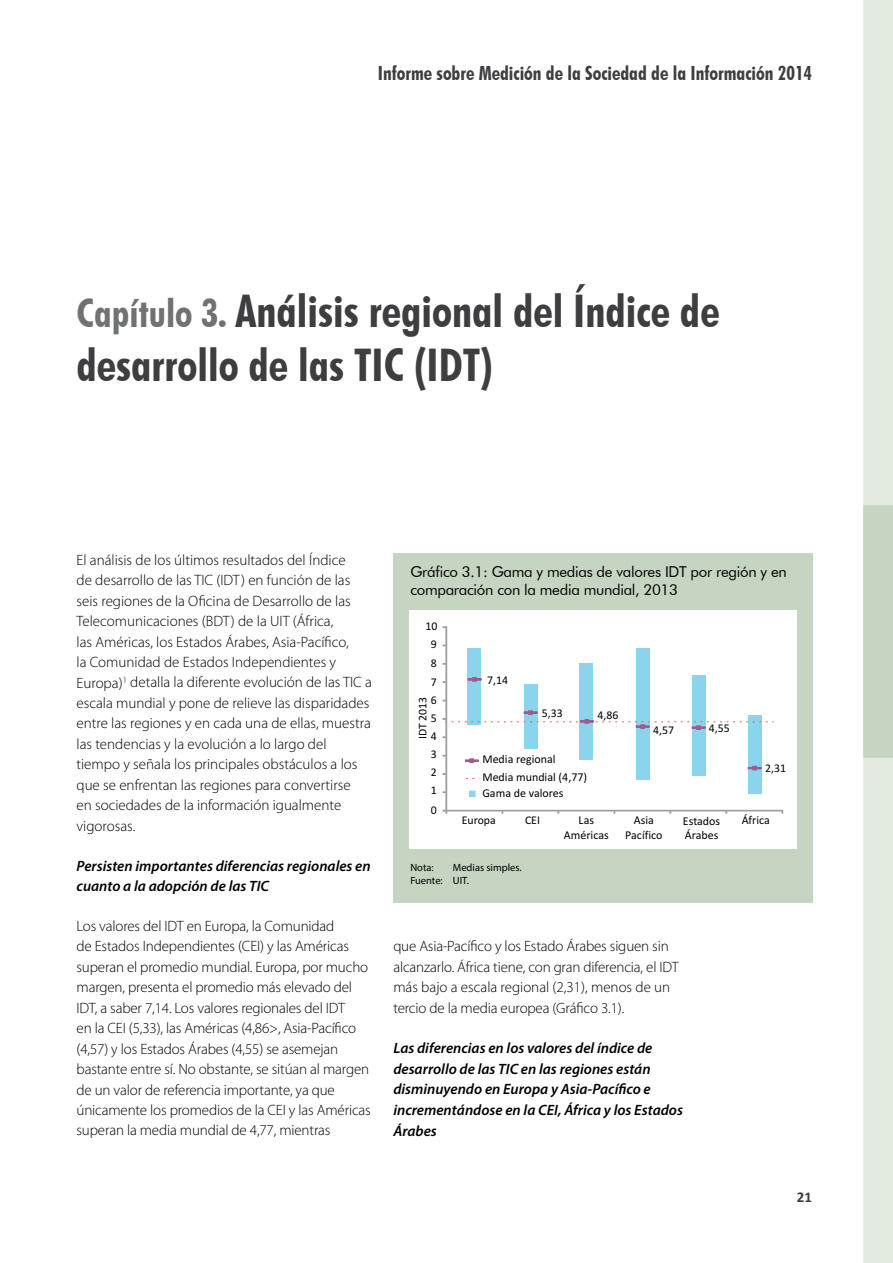
<style>
.page{position:relative;width:893px;height:1263px;background:#fff}
.page>*{position:absolute;margin:0;border:0;box-sizing:border-box;transform-origin:0 0}
.t1{font:700 condensed 45px/54px "Futura BT";color:#3e3d40}
.t2{font:700 condensed 19.5px "Futura BT";color:#3e3d40}
.t3{font:300 15px/20.4px "Myriad Pro";letter-spacing:-.01em;color:#000}
.t4{font:italic 600 15px/20.5px "Myriad Pro";color:#000}
.t5{font:15px/18px "Futura BT";letter-spacing:-.02em;color:#000}
.t6{font:700 15px "Calibri";color:#3e3d40}
.t7{font:12px/14.7px "Calibri";color:#000;text-align:center}
.t8{font:11.85px "Calibri";color:#000}
.t9{font:10.5px/12.6px "Myriad Pro";color:#000}
.s1{font-size:39px;color:#707172}
</style>
<div class="page">
<svg style="left:863px;top:0;width:30px;height:1263px"></svg>
<div style="left:393px;top:554px;width:420px;height:349px;background:#c6d5c1"></div>
<div style="left:409px;top:611px;width:387px;height:238px;background:#fff"></div>
<div style="left:748px;top:715px;width:13px;height:78px;background:#8bd4ee"></div>
<div style="left:467px;top:648px;width:14px;height:76px;background:#8bd4ee"></div>
<div style="left:524px;top:684px;width:13px;height:64px;background:#8bd4ee"></div>
<div style="left:580px;top:663px;width:13px;height:97px;background:#8bd4ee"></div>
<div style="left:636px;top:648px;width:13px;height:132px;background:#8bd4ee"></div>
<div style="left:692px;top:675px;width:13px;height:101px;background:#8bd4ee"></div>
<div style="left:446px;top:627px;width:1px;height:184px;border:1px solid #a19e9a"></div>
<div style="left:446px;top:810px;width:336px;height:1px;border:1px solid #a19e9a"></div>
<svg style="left:465px;top:758px;width:14px;height:5px"></svg>
<svg style="left:469px;top:791px;width:6px;height:6px"></svg>
<svg style="left:748px;top:766px;width:13px;height:4px"></svg>
<svg style="left:443px;top:710px;width:331px;height:20px"></svg>
<svg style="left:468px;top:677px;width:13px;height:5px"></svg>
<h2 class="t2" style="left:378px;top:61px;width:436px">Informe sobre Medición de la Sociedad de la Información 2014</h2>
<h1 class="t1" style="left:77px;top:284px;width:645px"><span class="s1">Capítulo 3.</span> Análisis regional del Índice de desarrollo de las TIC (IDT)</h1>
<p class="t3" style="left:77px;top:549px;width:297px">El análisis de los últimos resultados del Índice<br>de desarrollo de las TIC (IDT) en función de las seis regiones de la Oficina de Desarrollo de las Telecomunicaciones (BDT) de la UIT (África,<br>las Américas, los Estados Árabes, Asia-Pacífico,<br>la Comunidad de Estados Independientes y Europa)<sup>1</sup> detalla la diferente evolución de las TIC a escala mundial y pone de relieve las disparidades entre las regiones y en cada una de ellas, muestra las tendencias y la evolución a lo largo del tiempo y señala los principales obstáculos a los que se enfrentan las regiones para convertirse<br>en sociedades de la información igualmente vigorosas.</p>
<p class="t4" style="left:77px;top:855px;width:296px">Persisten importantes diferencias regionales en cuanto a la adopción de las TIC</p>
<p class="t3" style="left:77px;top:916px;width:296px">Los valores del IDT en Europa, la Comunidad<br>de Estados Independientes (CEI) y las Américas superan el promedio mundial. Europa, por mucho margen, presenta el promedio más elevado del IDT, a saber 7,14. Los valores regionales del IDT<br>en la CEI (5,33), las Américas (4,86&gt;, Asia-Pacífico (4,57) y los Estados Árabes (4,55) se asemejan bastante entre sí. No obstante, se sitúan al margen de un valor de referencia importante, ya que únicamente los promedios de la CEI y las Américas superan la media mundial de 4,77, mientras</p>
<p class="t5" style="left:410px;top:563px;width:378px">Gráfico 3.1: Gama y medias de valores IDT por región y en comparación con la media mundial, 2013</p>
<p class="t8" style="left:426px;top:622px;width:13px">10</p>
<p class="t8" style="left:431px;top:640px;width:7px">9</p>
<p class="t8" style="left:431px;top:658px;width:7px">8</p>
<p class="t8" style="left:431px;top:678px;width:7px">7</p>
<p class="t8" style="left:431px;top:695px;width:7px">6</p>
<p class="t8" style="left:418px;top:739px;width:44px;rotate:-90deg">IDT 2013</p>
<p class="t8" style="left:431px;top:714px;width:7px">5</p>
<p class="t8" style="left:431px;top:732px;width:7px">4</p>
<p class="t8" style="left:431px;top:750px;width:7px">3</p>
<p class="t8" style="left:431px;top:768px;width:7px">2</p>
<p class="t8" style="left:431px;top:786px;width:7px">1</p>
<p class="t8" style="left:431px;top:805px;width:7px">0</p>
<p class="t8" style="left:487px;top:676px;width:22px">7,14</p>
<p class="t8" style="left:542px;top:708px;width:22px">5,33</p>
<p class="t8" style="left:598px;top:711px;width:22px">4,86</p>
<p class="t7" style="left:482px;top:751px;width:106px;line-height:17.4px;text-align:left">Media regional<br>Media mundial (4,77)</p>
<p class="t7" style="left:482px;top:786px;width:83px">Gama de valores</p>
<p class="t8" style="left:653px;top:726px;width:22px">4,57</p>
<p class="t8" style="left:709px;top:724px;width:22px">4,55</p>
<p class="t8" style="left:765px;top:764px;width:22px">2,31</p>
<p class="t8" style="left:462px;top:816px;width:35px">Europa</p>
<p class="t8" style="left:525px;top:816px;width:17px">CEI</p>
<p class="t7" style="left:564px;top:813px;width:46px">Las<br>Américas</p>
<p class="t7" style="left:625px;top:813px;width:39px">Asia<br>Pacífico</p>
<p class="t7" style="left:683px;top:814px;width:39px;text-align:left">Estados<br>Árabes</p>
<p class="t7" style="left:742px;top:813px;width:30px">África</p>
<p class="t9" style="left:410px;top:861px;width:113px;text-indent:43px">Medias simples.<br>Fuente: UIT.</p>
<p class="t9" style="left:410px;top:861px;width:25px">Nota:</p>
<p class="t3" style="left:393px;top:936px;width:287px">que Asia-Pacífico y los Estado Árabes siguen sin alcanzarlo. África tiene, con gran diferencia, el IDT más bajo a escala regional (2,31), menos de un tercio de la media europea (Gráfico 3.1).</p>
<p class="t4" style="left:393px;top:1037px;width:291px">Las diferencias en los valores del índice de desarrollo de las TIC en las regiones están disminuyendo en Europa y Asia-Pacífico e incrementándose en la CEI, África y los Estados Árabes</p>
<p class="t6" style="left:797px;top:1187px;width:17px">21</p>
</div>
